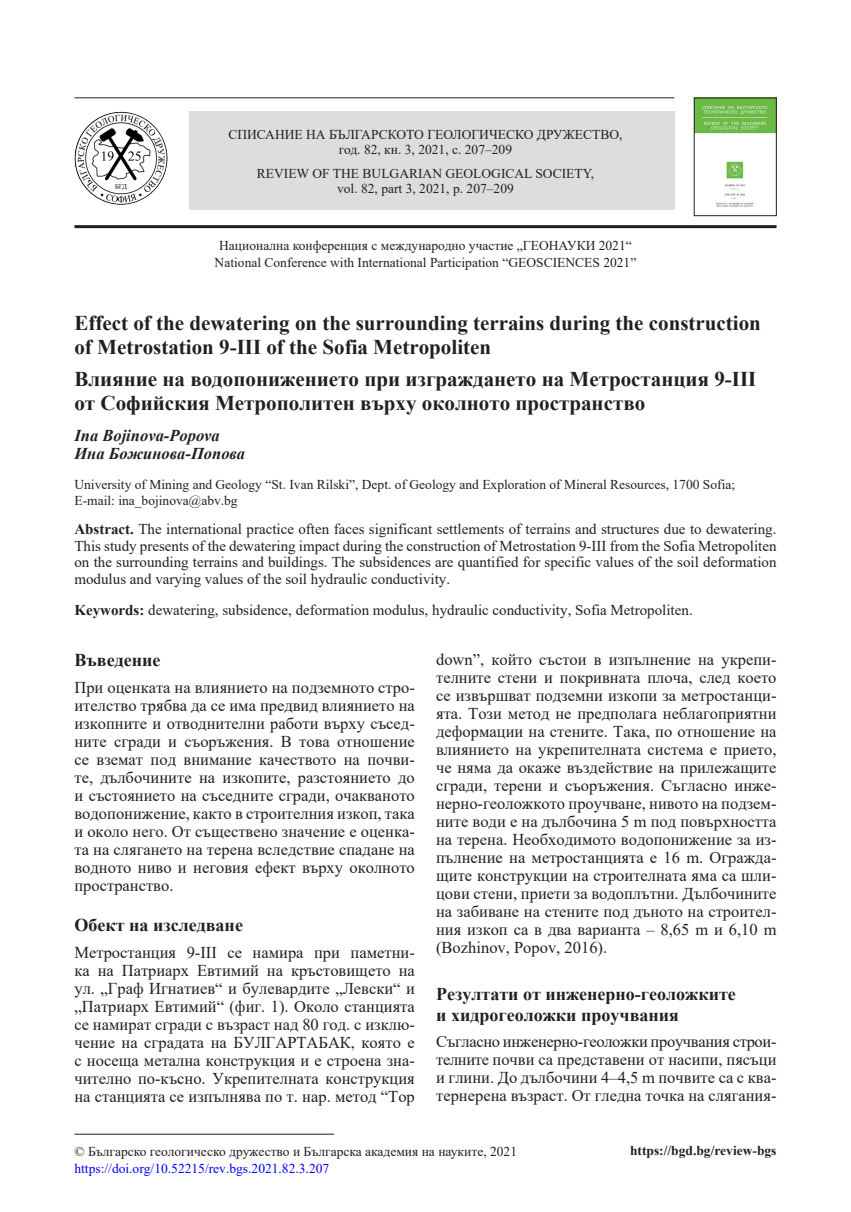
<style>
.page{position:relative;width:851px;height:1212px;background:#fff}
.page>*{position:absolute;margin:0;border:0;box-sizing:border-box;transform-origin:0 0}
.Title_Bul{font:700 21px/24px "Times New Roman";color:#231f20}
.Heading_1{font:700 18px/21px "Times New Roman";color:#231f20}
.Body_text_BG_1par{font:16.5px/18px "Times New Roman";color:#231f20;text-align:justify}
.Authors{font:italic 700 16.5px "Times New Roman";color:#231f20}
.Authors_bul{font:italic 700 16.5px "Times New Roman";color:#231f20}
.Abstract_En{font:15px/16.5px "Times New Roman";color:#231f20;text-align:justify}
.Key_words{font:15px "Times New Roman";color:#231f20}
.Affiliation{font:13.5px/16.5px "Times New Roman";color:#231f20;text-align:center}
.DOI{font:13.5px "Times New Roman";color:#00f}
.t1{font:700 13.5px "Times New Roman";color:#231f20}
.s1{font-weight:700}
</style>
<div class="page">
<div style="left:189px;top:111px;width:485px;height:99px;background:#dcdddf"></div>
<hr style="left:74px;top:225px;width:702px;height:3px;background:#231f20">
<hr style="left:74px;top:97px;width:600px;height:1px;background:#231f20">
<hr style="left:74px;top:1134px;width:260px;height:1px;background:#231f20">
<img style="left:74px;top:112px;width:93px;height:93px">
<img style="left:696px;top:100px;width:78px;height:107px">
<div style="left:694px;top:98px;width:82px;height:118px;border:1px solid #231f20"></div>
<p class="Affiliation" style="left:228px;top:127px;width:395px;line-height:15px">СПИСАНИЕ НА БЪЛГАРСКОТО ГЕОЛОГИЧЕСКО ДРУЖЕСТВО, год. 82, кн. 3, 2021, с. 207–209</p>
<p class="Affiliation" style="left:257px;top:165px;width:338px;line-height:15px">REVIEW OF THE BULGARIAN GEOLOGICAL SOCIETY, vol. 82, part 3, 2021, p. 207–209</p>
<p class="Affiliation" style="left:214px;top:237px;width:423px">Национална конференция с международно участие „ГЕОНАУКИ 2021“<br>National Conference with International Participation “GEOSCIENCES 2021”</p>
<p class="Title_Bul" style="left:74px;top:310px;width:687px">Effect of the dewatering on the surrounding terrains during the construction of Metrostation 9-III of the Sofia Metropoliten</p>
<p class="Title_Bul" style="left:74px;top:367px;width:683px">Влияние на водопонижението при изграждането на Метростанция 9-III от Софийския Метрополитен върху околното пространство</p>
<p class="Authors" style="left:74px;top:424px;width:147px">Ina Bojinova-Popova</p>
<p class="Authors_bul" style="left:74px;top:442px;width:172px">Ина Божинова-Попова</p>
<p class="Affiliation" style="left:74px;top:475px;width:662px;text-align:left">University of Mining and Geology “St. Ivan Rilski”, Dept. of Geology and Exploration of Mineral Resources, 1700 Sofia;<br>E-mail: ina_bojinova@abv.bg</p>
<p class="Abstract_En" style="left:74px;top:520px;width:703px"><span class="s1">Abstract.</span> The international practice often faces significant settlements of terrains and structures due to dewatering.<br>This study presents of the dewatering impact during the construction of Metrostation 9-III from the Sofia Metropoliten on the surrounding terrains and buildings. The subsidences are quantified for specific values of the soil deformation modulus and varying values of the soil hydraulic conductivity.</p>
<p class="Key_words" style="left:74px;top:599px;width:619px"><span class="s1">Keywords:</span> dewatering, subsidence, deformation modulus, hydraulic conductivity, Sofia Metropoliten.</p>
<p class="Heading_1" style="left:74px;top:649px;width:88px">Въведение</p>
<p class="Body_text_BG_1par" style="left:74px;top:677px;width:342px">При оценката на влиянието на подземното стро&shy;ителство трябва да се има предвид влиянието на изкопните и отводнителни работи върху съсед&shy;ните сгради и съоръжения. В това отношение се вземат под внимание качеството на почви&shy;те, дълбочините на изкопите, разстоянието до и състоянието на съседните сгради, очакваното водопонижение, както в строителния изкоп, така и около него. От съществено значение е оценка&shy;та на слягането на терена вследствие спадане на водното ниво и неговия ефект върху околното пространство.</p>
<p class="Heading_1" style="left:74px;top:914px;width:170px">Обект на изследване</p>
<p class="Body_text_BG_1par" style="left:74px;top:943px;width:342px">Метростанция 9-III се намира при паметни&shy;ка на Патриарх Евтимий на кръстовището на ул. „Граф Игнатиев“ и булевардите „Левски“ и „Патриарх Евтимий“ (фиг. 1). Около станцията се намират сгради с възраст над 80 год. с изклю&shy;чение на сградата на БУЛГАРТАБАК, която е с носеща метална конструкция и е строена зна&shy;чително по-късно. Укрепителната конструкция на станцията се изпълнява по т. нар. метод “Top</p>
<p class="Body_text_BG_1par" style="left:436px;top:650px;width:342px">down”, който състои в изпълнение на укрепи&shy;телните стени и покривната плоча, след което се извършват подземни изкопи за метростанци&shy;ята. Този метод не предполага неблагоприятни деформации на стените. Така, по отношение на влиянието на укрепителната система е прието, че няма да окаже въздействие на прилежащите сгради, терени и съоръжения. Съгласно инже&shy;нерно-геоложкото проучване, нивото на подзем&shy;ните води е на дълбочина 5 m под повърхността на терена. Необходимото водопонижение за из&shy;пълнение на метростанцията е 16 m. Огражда&shy;щите конструкции на строителната яма са шли&shy;цови стени, приети за водоплътни. Дълбочините на забиване на стените под дъното на строител&shy;ния изкоп са в два варианта – 8,65 m и 6,10 m (Bozhinov, Popov, 2016).</p>
<p class="Heading_1" style="left:436px;top:983px;width:301px">Резултати от инженерно-геоложките и хидрогеоложки проучвания</p>
<p class="Body_text_BG_1par" style="left:436px;top:1032px;width:342px">Съгласно инженерно-геоложки проучвания строи&shy;телните почви са представени от насипи, пясъци и глини. До дълбочини 4–4,5 m почвите са с ква&shy;тернерена възраст. От гледна точка на слягания-</p>
<p class="Affiliation" style="left:74px;top:1142px;width:444px">© Българско геологическо дружество и Българска академия на науките, 2021</p>
<p class="t1" style="left:630px;top:1141px;width:148px">https://bgd.bg/review-bgs</p>
<p class="DOI" style="left:74px;top:1159px;width:256px">https://doi.org/10.52215/rev.bgs.2021.82.3.207</p>
</div>
